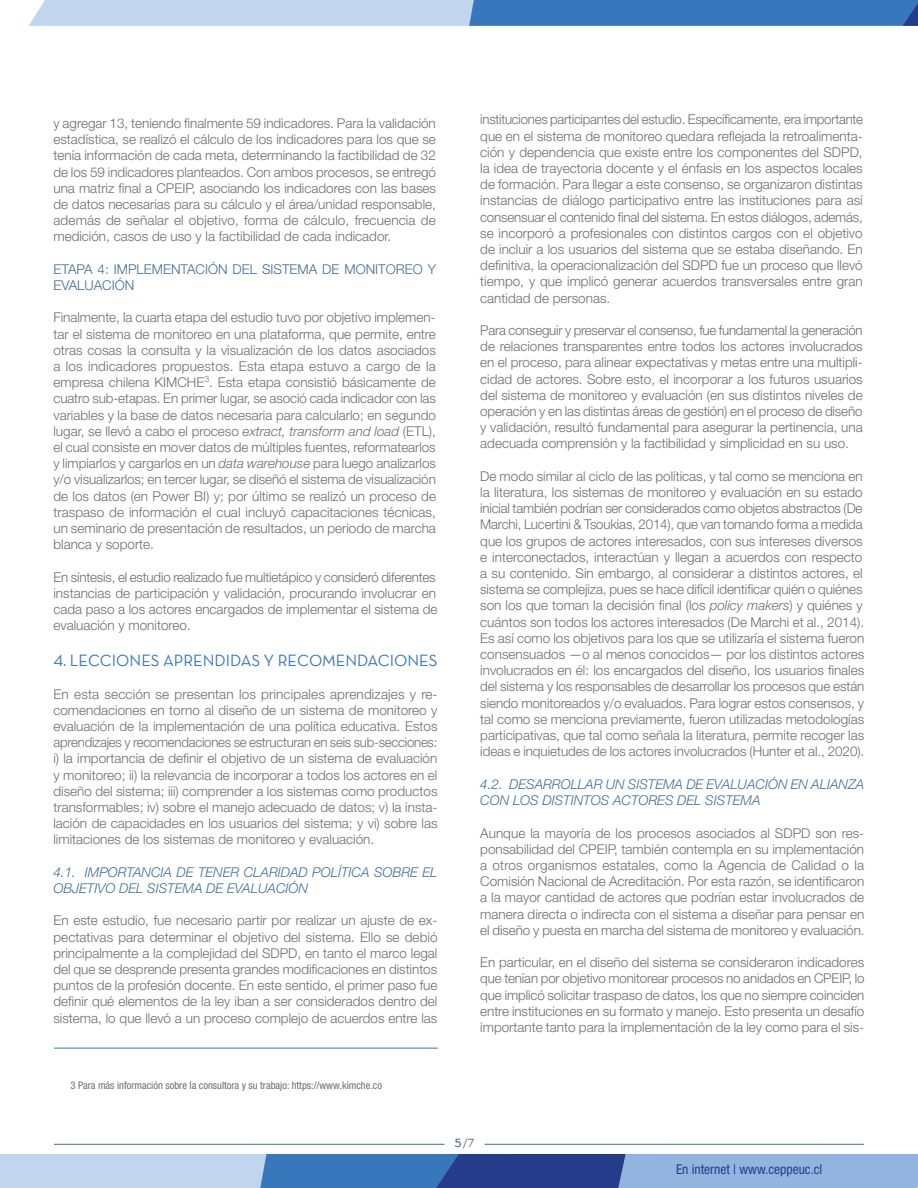
<style>
.page{position:relative;width:918px;height:1188px;background:#fff}
.page>*{position:absolute;margin:0;border:0;box-sizing:border-box;transform-origin:0 0}
.text_central{font:16.5px "Neutra Text Book Alt";color:#3778bd}
.text_central-2{font:300 13.5px/16.2px "Helvetica Neue LT Std";color:#6c6d70;text-align:justify}
.subtitulo2{font:italic 300 13.5px/16.2px "Helvetica Neue LT Std";color:#406d95}
.subtitulo2-2{font:300 13.5px/16.2px "Helvetica Neue LT Std";color:#406d95}
.t1{font:condensed 13.5px "Helvetica Neue LT Std";color:#253c8a}
.t2{font:12px "Neutra Text Book Alt";color:#253c8a}
.notas{font:condensed 10.5px "Helvetica Neue LT Std";color:#6c6d70}
.s1{font-style:italic}
.s2{font-family:"Neutra Text Book SC";color:#6c6d70}
.s3{color:#6c6d70}
</style>
<div class="page">
<svg style="left:29px;top:0;width:889px;height:26px;background:#7ca7d5"></svg>
<svg style="left:0;top:1154px;width:918px;height:34px;background:#789bcc"></svg>
<hr style="left:54px;top:1144px;width:391px;height:1px;background:#406d95">
<hr style="left:485px;top:1144px;width:379px;height:1px;background:#406d95">
<hr style="left:54px;top:1048px;width:384px;height:1px;background:#3778bd">
<p class="text_central-2" style="left:53px;top:115px;width:384px">y agregar 13, teniendo finalmente 59 indicadores. Para la validación estadística, se realizó el cálculo de los indicadores para los que se tenía información de cada meta, determinando la factibilidad de 32 de los 59 indicadores planteados. Con ambos procesos, se entregó una matriz final a CPEIP, asociando los indicadores con las bases de datos necesarias para su cálculo y el área/unidad responsable, además de señalar el objetivo, forma de cálculo, frecuencia de medición, casos de uso y la factibilidad de cada indicador.</p>
<p class="subtitulo2-2" style="left:53px;top:261px;width:384px">ETAPA 4: IMPLEMENTACIÓN DEL SISTEMA DE MONITOREO Y<br>EVALUACIÓN</p>
<p class="text_central-2" style="left:53px;top:309px;width:384px">Finalmente, la cuarta etapa del estudio tuvo por objetivo implemen&shy;tar el sistema de monitoreo en una plataforma, que permite, entre otras cosas la consulta y la visualización de los datos asociados a los indicadores propuestos. Esta etapa estuvo a cargo de la empresa chilena KIMCHE<sup>3</sup>. Esta etapa consistió básicamente de cuatro sub-etapas. En primer lugar, se asoció cada indicador con las variables y la base de datos necesaria para calcularlo; en segundo lugar, se llevó a cabo el proceso <span class="s1">extract, transform and load</span> (ETL), el cual consiste en mover datos de múltiples fuentes, reformatearlos y limpiarlos y cargarlos en un <span class="s1">data warehouse</span> para luego analizarlos y/o visualizarlos; en tercer lugar, se diseñó el sistema de visualización de los datos (en Power BI) y; por último se realizó un proceso de traspaso de información el cual incluyó capacitaciones técnicas, un seminario de presentación de resultados, un periodo de marcha blanca y soporte.</p>
<p class="text_central-2" style="left:53px;top:568px;width:385px;text-align:left">En síntesis, el estudio realizado fue multietápico y consideró diferentes instancias de participación y validación, procurando involucrar en cada paso a los actores encargados de implementar el sistema de evaluación y monitoreo.</p>
<p class="text_central" style="left:53px;top:651px;width:386px">4. LECCIONES APRENDIDAS Y RECOMENDACIONES</p>
<p class="text_central-2" style="left:53px;top:685px;width:386px">En esta sección se presentan los principales aprendizajes y re&shy;comendaciones en torno al diseño de un sistema de monitoreo y evaluación de la implementación de una política educativa. Estos aprendizajes y recomendaciones se estructuran en seis sub-secciones: i) la importancia de definir el objetivo de un sistema de evaluación y monitoreo; ii) la relevancia de incorporar a todos los actores en el diseño del sistema; iii) comprender a los sistemas como productos transformables; iv) sobre el manejo adecuado de datos; v) la insta&shy;lación de capacidades en los usuarios del sistema; y vi) sobre las limitaciones de los sistemas de monitoreo y evaluación.</p>
<p class="subtitulo2" style="left:53px;top:864px;width:386px">4.1. IMPORTANCIA DE TENER CLARIDAD POLÍTICA SOBRE EL<br>OBJETIVO DEL SISTEMA DE EVALUACIÓN</p>
<p class="text_central-2" style="left:53px;top:912px;width:386px">En este estudio, fue necesario partir por realizar un ajuste de ex&shy;pectativas para determinar el objetivo del sistema. Ello se debió principalmente a la complejidad del SDPD, en tanto el marco legal del que se desprende presenta grandes modificaciones en distintos puntos de la profesión docente. En este sentido, el primer paso fue definir qué elementos de la ley iban a ser considerados dentro del sistema, lo que llevó a un proceso complejo de acuerdos entre las</p>
<p class="text_central-2" style="left:480px;top:111px;width:384px">instituciones participantes del estudio. Específicamente, era importante que en el sistema de monitoreo quedara reflejada la retroalimenta&shy;ción y dependencia que existe entre los componentes del SDPD, la idea de trayectoria docente y el énfasis en los aspectos locales de formación. Para llegar a este consenso, se organizaron distintas instancias de diálogo participativo entre las instituciones para así consensuar el contenido final del sistema. En estos diálogos, además, se incorporó a profesionales con distintos cargos con el objetivo de incluir a los usuarios del sistema que se estaba diseñando. En definitiva, la operacionalización del SDPD fue un proceso que llevó tiempo, y que implicó generar acuerdos transversales entre gran cantidad de personas.</p>
<p class="text_central-2" style="left:480px;top:322px;width:384px">Para conseguir y preservar el consenso, fue fundamental la generación de relaciones transparentes entre todos los actores involucrados en el proceso, para alinear expectativas y metas entre una multipli&shy;cidad de actores. Sobre esto, el incorporar a los futuros usuarios del sistema de monitoreo y evaluación (en sus distintos niveles de operación y en las distintas áreas de gestión) en el proceso de diseño y validación, resultó fundamental para asegurar la pertinencia, una adecuada comprensión y la factibilidad y simplicidad en su uso.</p>
<p class="text_central-2" style="left:480px;top:468px;width:386px;text-align:left">De modo similar al ciclo de las políticas, y tal como se menciona en la literatura, los sistemas de monitoreo y evaluación en su estado inicial también podrían ser considerados como objetos abstractos (De Marchi, Lucertini &amp; Tsoukias, 2014), que van tomando forma a medida que los grupos de actores interesados, con sus intereses diversos e interconectados, interactúan y llegan a acuerdos con respecto a su contenido. Sin embargo, al considerar a distintos actores, el sistema se complejiza, pues se hace difícil identificar quién o quiénes son los que toman la decisión final (los <span class="s1">policy makers</span>) y quiénes y cuántos son todos los actores interesados (De Marchi et al., 2014).<br>Es así como los objetivos para los que se utilizaría el sistema fueron consensuados —o al menos conocidos— por los distintos actores involucrados en él: los encargados del diseño, los usuarios finales del sistema y los responsables de desarrollar los procesos que están siendo monitoreados y/o evaluados. Para lograr estos consensos, y tal como se menciona previamente, fueron utilizadas metodologías participativas, que tal como señala la literatura, permite recoger las ideas e inquietudes de los actores involucrados (Hunter et al., 2020).</p>
<p class="subtitulo2" style="left:480px;top:776px;width:386px">4.2. DESARROLLAR UN SISTEMA DE EVALUACIÓN EN ALIANZA<br>CON LOS DISTINTOS ACTORES DEL SISTEMA</p>
<p class="text_central-2" style="left:480px;top:824px;width:386px">Aunque la mayoría de los procesos asociados al SDPD son res&shy;ponsabilidad del CPEIP, también contempla en su implementación a otros organismos estatales, como la Agencia de Calidad o la Comisión Nacional de Acreditación. Por esta razón, se identificaron a la mayor cantidad de actores que podrían estar involucrados de manera directa o indirecta con el sistema a diseñar para pensar en el diseño y puesta en marcha del sistema de monitoreo y evaluación.</p>
<p class="text_central-2" style="left:480px;top:954px;width:386px">En particular, en el diseño del sistema se consideraron indicadores que tenían por objetivo monitorear procesos no anidados en CPEIP, lo que implicó solicitar traspaso de datos, los que no siempre coinciden entre instituciones en su formato y manejo. Esto presenta un desafío importante tanto para la implementación de la ley como para el sis-</p>
<p class="notas" style="left:71px;top:1080px;width:313px">3 Para más información sobre la consultora y su trabajo: https://www.kimche.co</p>
<p class="t2" style="left:455px;top:1135px;width:21px">5<span class="s2">/</span><span class="s3">7</span></p>
<p class="t1" style="left:676px;top:1162px;width:148px">En internet | www.ceppeuc.cl</p>
</div>
